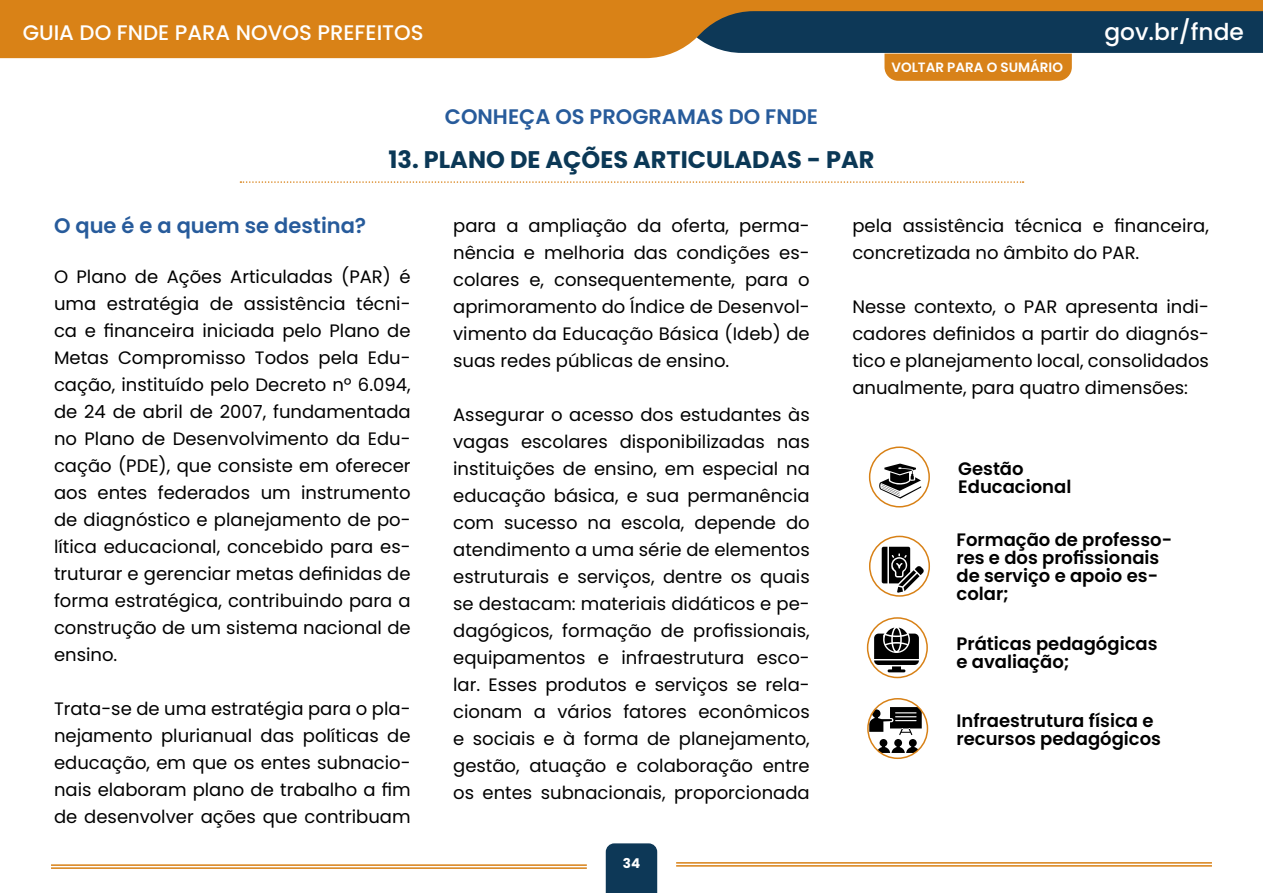
<style>
.page{position:relative;width:1263px;height:893px;background:#fff}
.page>*{position:absolute;margin:0;border:0;box-sizing:border-box;transform-origin:0 0}
.t1{font:700 24px "Poppins";color:#0b3856}
.t2{font:500 23.25px "Poppins";color:#fff}
.t3{font:500 21.15px "Poppins";color:#fff}
.t4{font:600 21px "Poppins";color:#275b9b}
.t5{font:18px/27px "Poppins";color:#000;text-align:justify}
.t6{font:600 18px/18px "Poppins";color:#000}
.t7{font:600 13.5px "Poppins";color:#fff}
.t8{font:700 13.5px "Poppins";color:#fff}
</style>
<div class="page">
<div style="left:884px;top:58px;width:188px;height:23px;background:#d88219"></div>
<svg style="left:0;top:0;width:1263px;height:58px;background:#9a6f33"></svg>
<div style="left:606px;top:843px;width:51px;height:50px;background:#0d3857"></div>
<hr style="left:51px;top:864px;width:536px;height:2px;background:#d88116">
<hr style="left:51px;top:867px;width:536px;height:2px;background:#d88116">
<hr style="left:676px;top:862px;width:536px;height:2px;background:#d88116">
<hr style="left:676px;top:865px;width:536px;height:2px;background:#d88116">
<svg style="left:240px;top:181px;width:783px;height:2px"></svg>
<svg style="left:879px;top:463px;width:42px;height:36px"></svg>
<div style="left:869px;top:446px;width:61px;height:61px;border:2px solid #d88116;border-radius:50%"></div>
<svg style="left:882px;top:547px;width:42px;height:46px"></svg>
<div style="left:869px;top:536px;width:61px;height:61px;border:2px solid #d88116;border-radius:50%"></div>
<svg style="left:874px;top:628px;width:45px;height:44px"></svg>
<div style="left:867px;top:617px;width:61px;height:61px;border:2px solid #d88116;border-radius:50%"></div>
<svg style="left:870px;top:707px;width:52px;height:46px"></svg>
<div style="left:867px;top:698px;width:61px;height:61px;border:2px solid #d88116;border-radius:50%"></div>
<p class="t3" style="left:23px;top:20px;width:402px">GUIA DO FNDE PARA NOVOS PREFEITOS</p>
<p class="t2" style="left:1104px;top:19px;width:141px">gov.br/fnde</p>
<p class="t4" style="left:445px;top:105px;width:375px">CONHEÇA OS PROGRAMAS DO FNDE</p>
<h1 class="t1" style="left:388px;top:145px;width:487px">13. PLANO DE AÇÕES ARTICULADAS - PAR</h1>
<p class="t7" style="left:891px;top:59px;width:173px">VOLTAR PARA O SUMÁRIO</p>
<p class="t4" style="left:54px;top:213px;width:314px">O que é e a quem se destina?</p>
<p class="t5" style="left:54px;top:263px;width:358px">O Plano de Ações Articuladas (PAR) é uma estratégia de assistência técni&shy;ca e financeira iniciada pelo Plano de Metas Compromisso Todos pela Edu&shy;cação, instituído pelo Decreto nº 6.094, de 24 de abril de 2007, fundamentada no Plano de Desenvolvimento da Edu&shy;cação (PDE), que consiste em oferecer aos entes federados um instrumento de diagnóstico e planejamento de po&shy;lítica educacional, concebido para es&shy;truturar e gerenciar metas definidas de forma estratégica, contribuindo para a construção de um sistema nacional de ensino.</p>
<p class="t5" style="left:54px;top:695px;width:358px">Trata-se de uma estratégia para o pla&shy;nejamento plurianual das políticas de educação, em que os entes subnacio&shy;nais elaboram plano de trabalho a fim de desenvolver ações que contribuam</p>
<p class="t5" style="left:453px;top:212px;width:358px">para a ampliação da oferta, perma&shy;nência e melhoria das condições es&shy;colares e, consequentemente, para o aprimoramento do Índice de Desenvol&shy;vimento da Educação Básica (Ideb) de suas redes públicas de ensino.</p>
<p class="t5" style="left:453px;top:401px;width:358px">Assegurar o acesso dos estudantes às vagas escolares disponibilizadas nas instituições de ensino, em especial na educação básica, e sua permanência com sucesso na escola, depende do atendimento a uma série de elementos estruturais e serviços, dentre os quais se destacam: materiais didáticos e pe&shy;dagógicos, formação de profissionais, equipamentos e infraestrutura esco&shy;lar. Esses produtos e serviços se rela&shy;cionam a vários fatores econômicos e sociais e à forma de planejamento, gestão, atuação e colaboração entre os entes subnacionais, proporcionada</p>
<p class="t8" style="left:623px;top:855px;width:19px">34</p>
<p class="t5" style="left:852px;top:212px;width:358px">pela assistência técnica e financeira, concretizada no âmbito do PAR.</p>
<p class="t5" style="left:852px;top:293px;width:358px">Nesse contexto, o PAR apresenta indi&shy;cadores definidos a partir do diagnós&shy;tico e planejamento local, consolidados anualmente, para quatro dimensões:</p>
<p class="t6" style="left:958px;top:460px;width:115px">Gestão<br>Educacional</p>
<p class="t6" style="left:956px;top:531px;width:217px">Formação de professo&shy;res e dos profissionais de serviço e apoio es&shy;colar;</p>
<p class="t6" style="left:956px;top:634px;width:203px">Práticas pedagógicas e avaliação;</p>
<p class="t6" style="left:956px;top:712px;width:206px">Infraestrutura física e recursos pedagógicos</p>
</div>
